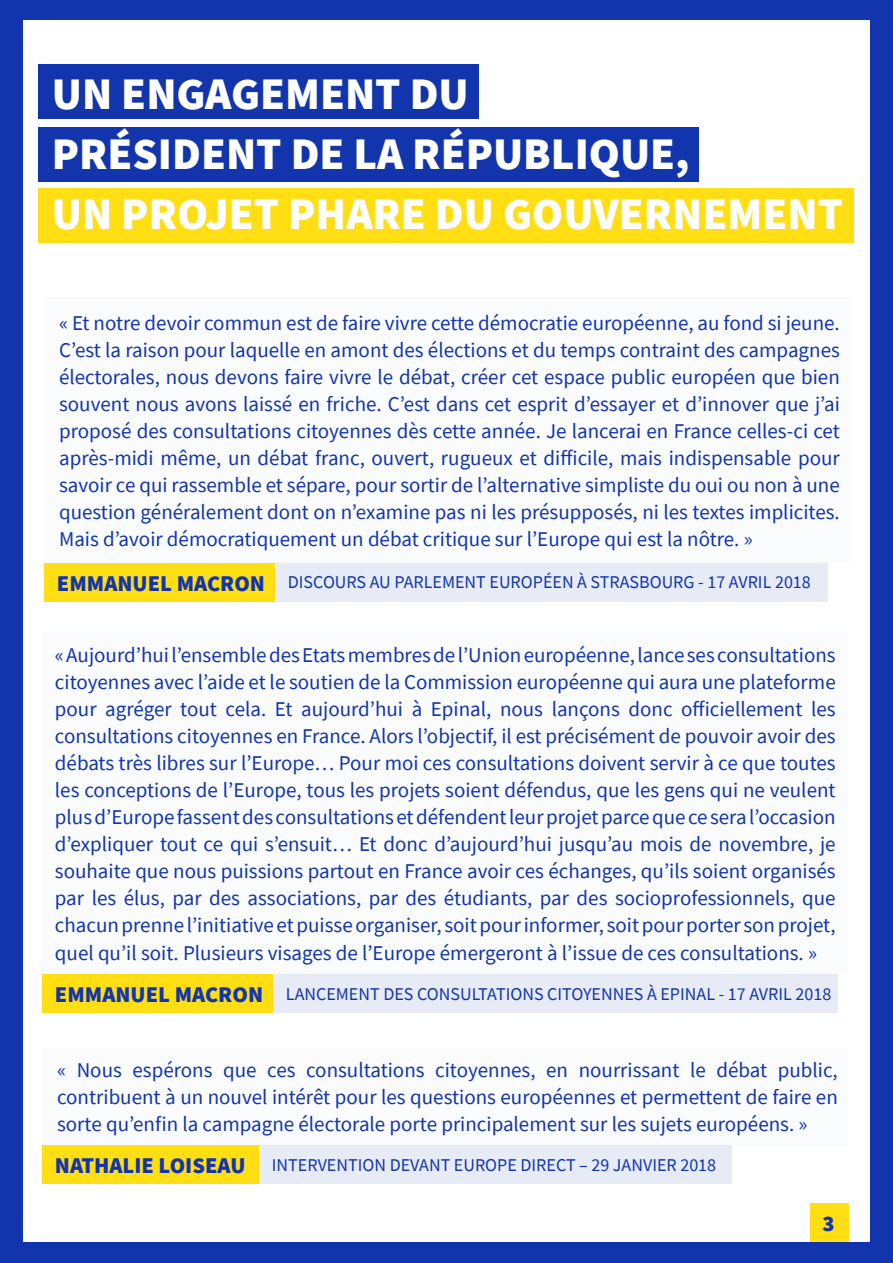
<style>
.page{position:relative;width:893px;height:1263px;background:#1234ad}
.page>*{position:absolute;margin:0;border:0;box-sizing:border-box;transform-origin:0 0}
.t1{font:900 45px "Source Sans Pro";color:#fff}
.t2{font:900 22.5px "Source Sans Pro";color:#1234ad}
.t3{font:21px/27px "Source Sans Pro";color:#1234ad;text-align:justify}
.t4{font:18px "Source Sans Pro";color:#1234ad}
</style>
<div class="page">
<div style="left:23px;top:21px;width:847px;height:1221px;background:#fff"></div>
<div style="left:39px;top:65px;width:440px;height:54px;background:#1234ad"></div>
<div style="left:39px;top:127px;width:660px;height:55px;background:#1234ad"></div>
<div style="left:39px;top:188px;width:815px;height:55px;background:#ffde14"></div>
<div style="left:44px;top:297px;width:806px;height:266px;background:#fafbfc"></div>
<div style="left:44px;top:563px;width:231px;height:38px;background:#ffde14"></div>
<div style="left:275px;top:563px;width:553px;height:38px;background:#e7ebf6"></div>
<div style="left:42px;top:632px;width:806px;height:342px;background:#fafbfc"></div>
<div style="left:42px;top:974px;width:231px;height:39px;background:#ffde14"></div>
<div style="left:273px;top:974px;width:565px;height:39px;background:#e7ebf6"></div>
<div style="left:42px;top:1048px;width:806px;height:97px;background:#fafbfc"></div>
<div style="left:42px;top:1145px;width:217px;height:39px;background:#ffde14"></div>
<div style="left:259px;top:1145px;width:472px;height:39px;background:#e7ebf6"></div>
<div style="left:810px;top:1204px;width:38px;height:38px;background:#ffde14"></div>
<p class="t1" style="left:52px;top:63px;width:418px">UN ENGAGEMENT DU</p>
<p class="t1" style="left:52px;top:123px;width:639px">PRÉSIDENT DE LA RÉPUBLIQUE,</p>
<p class="t1" style="left:52px;top:183px;width:793px">UN PROJET PHARE DU GOUVERNEMENT</p>
<p class="t3" style="left:59px;top:309px;width:782px">« Et notre devoir commun est de faire vivre cette démocratie européenne, au fond si jeune.<br>C’est la raison pour laquelle en amont des élections et du temps contraint des campagnes électorales, nous devons faire vivre le débat, créer cet espace public européen que bien souvent nous avons laissé en friche. C’est dans cet esprit d’essayer et d’innover que j’ai proposé des consultations citoyennes dès cette année. Je lancerai en France celles-ci cet après-midi même, un débat franc, ouvert, rugueux et difficile, mais indispensable pour savoir ce qui rassemble et sépare, pour sortir de l’alternative simpliste du oui ou non à une question généralement dont on n’examine pas ni les présupposés, ni les textes implicites.<br>Mais d’avoir démocratiquement un débat critique sur l’Europe qui est la nôtre. »</p>
<p class="t2" style="left:57px;top:568px;width:210px">EMMANUEL MACRON</p>
<p class="t4" style="left:288px;top:571px;width:524px">DISCOURS AU PARLEMENT EUROPÉEN À STRASBOURG - 17 AVRIL 2018</p>
<p class="t3" style="left:55px;top:642px;width:782px">« Aujourd’hui l’ensemble des Etats membres de l’Union européenne, lance ses consultations citoyennes avec l’aide et le soutien de la Commission européenne qui aura une plateforme pour agréger tout cela. Et aujourd’hui à Epinal, nous lançons donc officiellement les consultations citoyennes en France. Alors l’objectif, il est précisément de pouvoir avoir des débats très libres sur l’Europe… Pour moi ces consultations doivent servir à ce que toutes les conceptions de l’Europe, tous les projets soient défendus, que les gens qui ne veulent plus d’Europe fassent des consultations et défendent leur projet parce que ce sera l’occasion d’expliquer tout ce qui s’ensuit… Et donc d’aujourd’hui jusqu’au mois de novembre, je souhaite que nous puissions partout en France avoir ces échanges, qu’ils soient organisés par les élus, par des associations, par des étudiants, par des socioprofessionnels, que chacun prenne l’initiative et puisse organiser, soit pour informer, soit pour porter son projet, quel qu’il soit. Plusieurs visages de l’Europe émergeront à l’issue de ces consultations. »</p>
<p class="t2" style="left:55px;top:979px;width:210px">EMMANUEL MACRON</p>
<p class="t4" style="left:286px;top:982px;width:547px">LANCEMENT DES CONSULTATIONS CITOYENNES À EPINAL - 17 AVRIL 2018</p>
<p class="t3" style="left:57px;top:1056px;width:782px">« Nous espérons que ces consultations citoyennes, en nourrissant le débat public, contribuent à un nouvel intérêt pour les questions européennes et permettent de faire en sorte qu’enfin la campagne électorale porte principalement sur les sujets européens. »</p>
<p class="t2" style="left:55px;top:1150px;width:192px">NATHALIE LOISEAU</p>
<p class="t4" style="left:272px;top:1153px;width:446px">INTERVENTION DEVANT EUROPE DIRECT – 29 JANVIER 2018</p>
<p class="t2" style="left:822px;top:1208px;width:14px">3</p>
</div>
